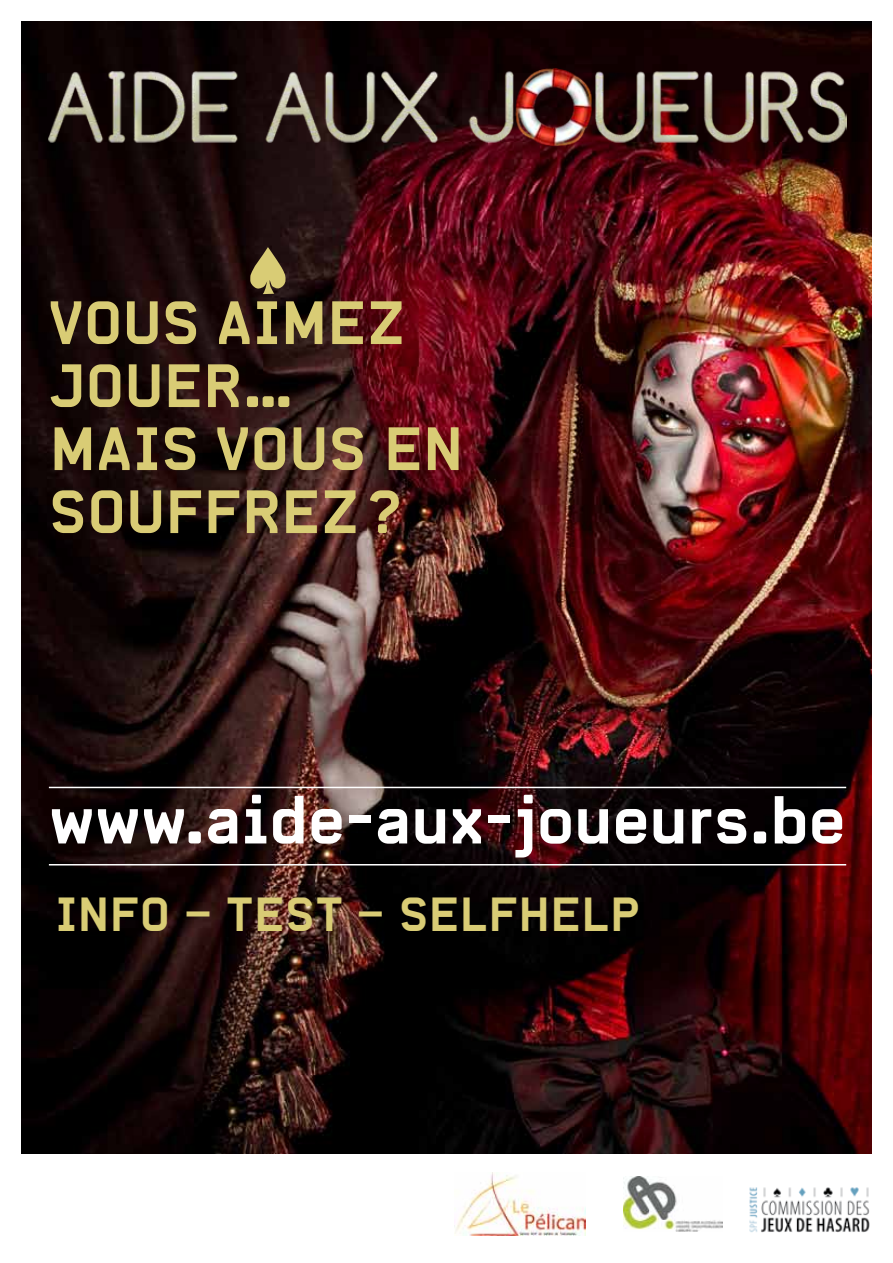
<style>
.page{position:relative;width:893px;height:1263px;background:#fff}
.page>*{position:absolute;margin:0;border:0;box-sizing:border-box;transform-origin:0 0}
.t1{font:700 66.9px "Alpha Headline Pro";letter-spacing:-.005em;color:#fff}
.t2{font:700 60px/63px "Alpha Headline Pro";letter-spacing:-.01em;color:#d9cc75}
.t3{font:700 47.1px "Alpha Headline Pro";color:#d9cc75}
.s1{font-size:66.45px}
</style>
<div class="page">
<img style="left:21px;top:21px;width:851px;height:1132px">
<hr style="left:49px;top:787px;width:797px;height:1px;background:#fff">
<hr style="left:49px;top:864px;width:797px;height:1px;background:#fff">
<svg style="left:250px;top:247px;width:36px;height:47px;background:#8a7b49"></svg>
<img style="left:623px;top:1176px;width:100px;height:55px">
<img style="left:454px;top:1173px;width:131px;height:62px">
<img style="left:749px;top:1187px;width:121px;height:46px">
<img style="left:49px;top:68px;width:797px;height:77px">
<p class="t2" style="left:49px;top:291px;width:417px">VOUS AIMEZ<br>JOUER…<br>MAIS VOUS EN<br>SOUFFREZ?</p>
<p class="t1" style="left:49px;top:779px;width:799px">WWW.AIDE-AUX-JOUEURS.<span class="s1">BE</span></p>
<p class="t3" style="left:55px;top:885px;width:586px">INFO – TEST – SELFHELP</p>
</div>
